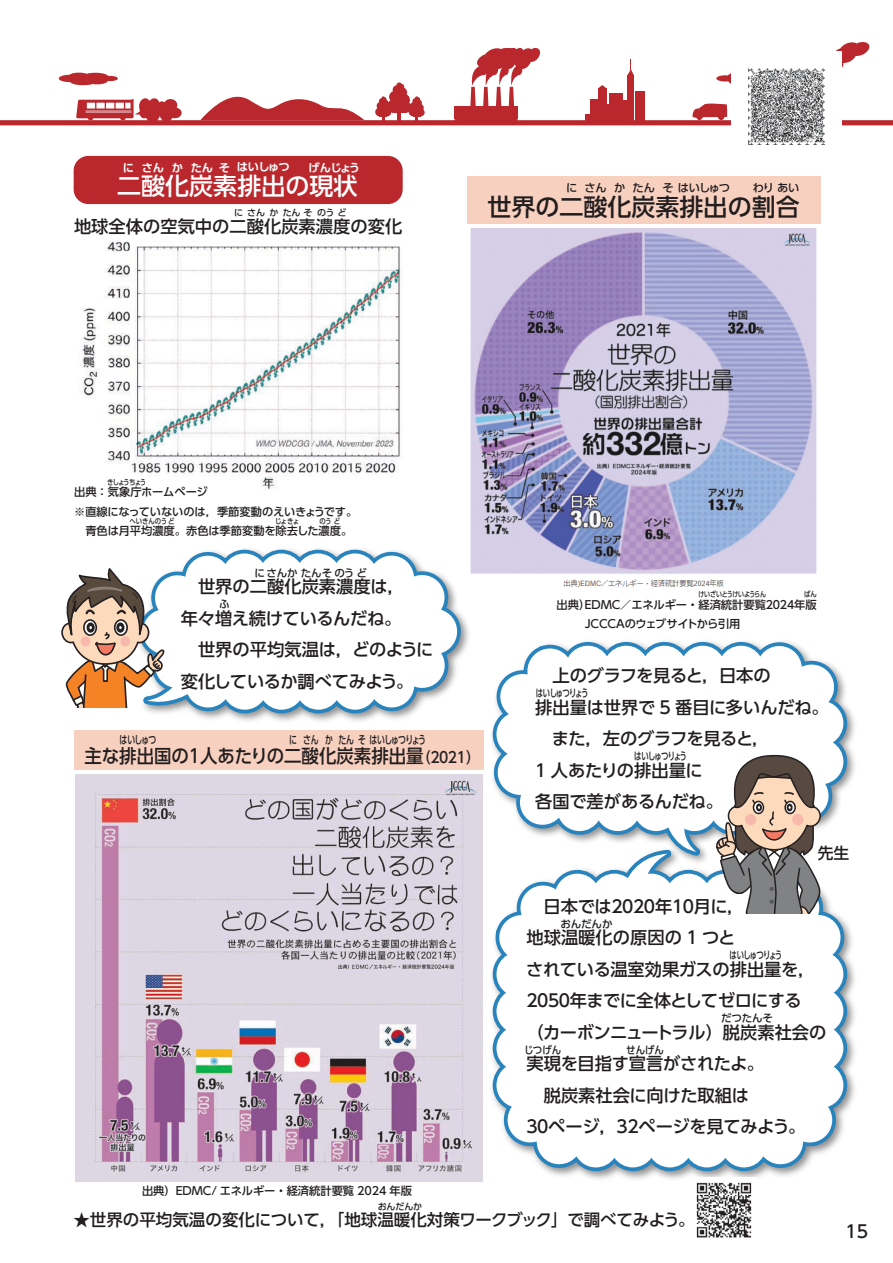
<style>
.page{position:relative;width:893px;height:1263px;background:#fff}
.page>*{position:absolute;margin:0;border:0;box-sizing:border-box;transform-origin:0 0}
.t1{font:500 24px "UD Shin Go Pr 6 N";color:#221e1f}
.t2{font:500 24px "UD Shin Go Pr 6 N";color:#fff}
.t3{font:500 18.75px "UD Shin Go Pr 6 N";color:#221e1f;scale:.93 1}
.t4{font:500 17.4px "UD Shin Go Pr 6 N";color:#221e1f}
.t5{font:500 17.25px/31.5px "UD Shin Go Pr 6 N";letter-spacing:-.01em;color:#221e1f}
.t6{font:500 16.5px "UD Shin Go Pr 6 N";color:#221e1f}
.t7{font:500 15.75px "UD Shin Go Pr 6 N";color:#221e1f}
.t8{font:500 11.25px/19.5px "UD Shin Go Pr 6 N";letter-spacing:-.01em;color:#221e1f}
.t9{font:500 11.25px/19.5px "UD Shin Go Pr 6 N";letter-spacing:-.08em;color:#221e1f}
.t10{font:500 11.25px "UD Shin Go Pr 6 N";letter-spacing:-.085em;color:#221e1f;scale:.7 1}
.t11{font:700 11.25px "UD Shin Go Pr 6 N De";letter-spacing:-.02em;color:#fff}
.t12{font:700 11.25px "UD Shin Go Pr 6 N De";letter-spacing:-.065em;color:#fff}
.t13{font:500 11.25px "UD Shin Go Pr 6 N";letter-spacing:-.01em;color:#221e1f;scale:.7 1}
.t14{font:500 10.5px "UD Shin Go Pr 6 N";letter-spacing:-.1em;color:#221e1f;scale:.7 1}
.t15{font:500 10.5px "UD Shin Go Pr 6 N";letter-spacing:-.045em;color:#221e1f}
.t16{font:500 10.5px "UD Shin Go Pr 6 N";letter-spacing:-.045em;color:#221e1f;scale:.9 1}
.t17{font:500 9px "UD Shin Go Pr 6 N";letter-spacing:-.01em;color:#221e1f}
.t18{font:500 7.5px "UD Shin Go Pr 6 N";letter-spacing:-.09em;color:#221e1f;scale:.85 1}
.t19{font:500 7.5px "UD Shin Go Pr 6 N";letter-spacing:-.04em;color:#221e1f;scale:.8 1}
.t20{font:500 7.5px "UD Shin Go Pr 6 N";letter-spacing:-.145em;color:#221e1f;scale:.85 1}
.s1{font-size:15px}
</style>
<div class="page">
<div style="left:0;top:120px;width:893px;height:5px;background:#ba272d"></div>
<svg style="left:200px;top:96px;width:164px;height:24px"></svg>
<svg style="left:412px;top:96px;width:8px;height:6px"></svg>
<div style="left:410px;top:102px;width:8px;height:8px;background:#ba272d;border-radius:50%"></div>
<div style="left:417px;top:109px;width:8px;height:7px;background:#ba272d;border-radius:50%"></div>
<div style="left:415px;top:100px;width:7px;height:6px;background:#ba272d;border-radius:50%"></div>
<div style="left:415px;top:104px;width:9px;height:8px;background:#ba272d;border-radius:50%"></div>
<div style="left:409px;top:108px;width:8px;height:8px;background:#ba272d;border-radius:50%"></div>
<svg style="left:413px;top:114px;width:8px;height:7px"></svg>
<hr style="left:397px;top:107px;width:4px;height:16px;background:#ba272d">
<div style="left:393px;top:85px;width:8px;height:9px;background:#ba272d;border-radius:50%"></div>
<svg style="left:396px;top:82px;width:8px;height:5px"></svg>
<div style="left:389px;top:91px;width:12px;height:12px;background:#ba272d;border-radius:50%"></div>
<div style="left:400px;top:101px;width:11px;height:12px;background:#ba272d;border-radius:50%"></div>
<div style="left:397px;top:87px;width:10px;height:10px;background:#ba272d;border-radius:50%"></div>
<div style="left:396px;top:93px;width:14px;height:14px;background:#ba272d;border-radius:50%"></div>
<div style="left:387px;top:100px;width:13px;height:13px;background:#ba272d;border-radius:50%"></div>
<div style="left:394px;top:107px;width:11px;height:6px;background:#ba272d"></div>
<div style="left:377px;top:102px;width:7px;height:8px;background:#ba272d;border-radius:50%"></div>
<div style="left:383px;top:109px;width:8px;height:7px;background:#ba272d;border-radius:50%"></div>
<svg style="left:379px;top:96px;width:9px;height:8px"></svg>
<div style="left:381px;top:104px;width:9px;height:8px;background:#ba272d;border-radius:50%"></div>
<div style="left:375px;top:108px;width:9px;height:8px;background:#ba272d;border-radius:50%"></div>
<svg style="left:380px;top:114px;width:7px;height:7px"></svg>
<div style="left:68px;top:73px;width:22px;height:7px;background:#ba272d;border-radius:50%"></div>
<div style="left:86px;top:77px;width:22px;height:7px;background:#ba272d;border-radius:50%"></div>
<div style="left:83px;top:73px;width:25px;height:7px;background:#ba272d;border-radius:50%"></div>
<div style="left:70px;top:78px;width:26px;height:7px;background:#ba272d;border-radius:50%"></div>
<div style="left:59px;top:75px;width:22px;height:7px;background:#ba272d;border-radius:50%"></div>
<div style="left:103px;top:76px;width:15px;height:5px;background:#ba272d;border-radius:50%"></div>
<div style="left:716px;top:75px;width:18px;height:7px;background:#ba272d;border-radius:50%"></div>
<svg style="left:836px;top:42px;width:34px;height:79px"></svg>
<div style="left:636px;top:91px;width:9px;height:32px;background:#ba272d"></div>
<div style="left:586px;top:114px;width:7px;height:9px;background:#ba272d"></div>
<svg style="left:590px;top:59px;width:46px;height:62px"></svg>
<svg style="left:76px;top:98px;width:106px;height:23px"></svg>
<div style="left:454px;top:107px;width:21px;height:12px;background:#ba272d"></div>
<svg style="left:455px;top:47px;width:86px;height:74px"></svg>
<svg style="left:692px;top:103px;width:35px;height:17px"></svg>
<svg style="left:492px;top:641px;width:359px;height:197px"></svg>
<svg style="left:496px;top:645px;width:347px;height:186px"></svg>
<img style="left:557px;top:965px;width:298px;height:214px">
<svg style="left:492px;top:869px;width:360px;height:306px"></svg>
<svg style="left:496px;top:873px;width:347px;height:294px"></svg>
<img style="left:206px;top:543px;width:265px;height:178px">
<svg style="left:146px;top:545px;width:319px;height:173px"></svg>
<svg style="left:144px;top:553px;width:313px;height:157px"></svg>
<img style="left:82px;top:241px;width:319px;height:249px">
<svg style="left:62px;top:568px;width:380px;height:140px"></svg>
<div style="left:467px;top:176px;width:353px;height:48px;background:#f7d0bf"></div>
<div style="left:74px;top:156px;width:329px;height:48px;background:#ba272d;border-radius:15px"></div>
<div style="left:74px;top:730px;width:409px;height:40px;background:#f7d0bf"></div>
<img style="left:471px;top:228px;width:346px;height:360px">
<img style="left:76px;top:774px;width:406px;height:407px">
<img style="left:692px;top:1178px;width:65px;height:60px">
<svg style="left:614px;top:753px;width:208px;height:161px"></svg>
<div style="left:731px;top:51px;width:111px;height:111px;background:#fff"></div>
<img style="left:748px;top:68px;width:77px;height:77px">
<p class="t11" style="left:123px;top:158px;width:168px">に さん か たん そはいしゅつ</p>
<p class="t12" style="left:309px;top:158px;width:53px">げんじょう</p>
<h1 class="t2" style="left:117px;top:167px;width:242px">二酸化炭素排出の現状</h1>
<p class="t17" style="left:234px;top:205px;width:114px">に さん か たん そ のう ど</p>
<p class="t5" style="left:74px;top:210px;width:330px">地球全体の空気中の二酸化炭素濃度の変化</p>
<p class="t8" style="left:566px;top:178px;width:165px">に さん か たん そはいしゅつ</p>
<p class="t8" style="left:753px;top:178px;width:48px">わり あい</p>
<h1 class="t1" style="left:487px;top:187px;width:314px">世界の二酸化炭素排出の割合</h1>
<p class="t20" style="left:107px;top:476px;width:47px">きしょうちょう</p>
<p class="t8" style="left:74px;top:482px;width:285px">出典：気象庁ホームページ<br>※直線になっていないのは，季節変動のえいきょうです。　青色は月平均濃度。赤色は季節変動を除去した濃度。</p>
<p class="t18" style="left:130px;top:515px;width:55px">へいきんのう ど</p>
<p class="t18" style="left:275px;top:515px;width:30px">じょ きょ</p>
<p class="t18" style="left:319px;top:515px;width:26px">のう ど</p>
<p class="t15" style="left:254px;top:564px;width:114px">に さんか たんそ のう ど</p>
<p class="t5" style="left:181px;top:570px;width:254px">　世界の二酸化炭素濃度は，<br>年々増え続けているんだね。<br>　世界の平均気温は，どのように変化しているか調べてみよう。</p>
<p class="t15" style="left:219px;top:596px;width:12px">ふ</p>
<p class="t13" style="left:120px;top:731px;width:54px">はいしゅつ</p>
<p class="t10" style="left:289px;top:731px;width:197px">に さん か たん そはいしゅつりょう</p>
<p class="t3" style="left:85px;top:740px;width:427px">主な排出国の１人あたりの二酸化炭素排出量<span class="s1">（２０２1）</span></p>
<p class="t8" style="left:142px;top:1181px;width:272px">出典）EDMC/ エネルギー・経済統計要覧 2024 年版</p>
<p class="t19" style="left:698px;top:588px;width:86px">けいざいとうけいようらん</p>
<p class="t18" style="left:804px;top:588px;width:16px">ばん</p>
<p class="t9" style="left:556px;top:595px;width:262px">出典）ＥＤＭＣ／エネルギー・経済統計要覧２０２４年版　　 ＪＣＣＣＡのウェブサイトから引用</p>
<p class="t5" style="left:535px;top:659px;width:295px">　上のグラフを見ると，日本の<br>排出量は世界で 5 番目に多いんだね。　また，左のグラフを見ると，<br>1 人あたりの排出量に<br>各国で差があるんだね。</p>
<p class="t14" style="left:536px;top:684px;width:77px">はいしゅつりょう</p>
<p class="t14" style="left:634px;top:747px;width:77px">はいしゅつりょう</p>
<p class="t7" style="left:818px;top:840px;width:33px">先生</p>
<p class="t5" style="left:523px;top:890px;width:305px">　日本では２０２０年１０月に，<br>地球温暖化の原因の 1 つと<br>されている温室効果ガスの排出量を，<br>２０５０年までに全体としてゼロにする<br>（カーボンニュートラル）脱炭素社会の実現を目指す宣言がされたよ。<br>　脱炭素社会に向けた取組は<br>３０ページ，３２ページを見てみよう。</p>
<p class="t15" style="left:560px;top:916px;width:54px">おんだんか</p>
<p class="t14" style="left:730px;top:946px;width:77px">はいしゅつりょう</p>
<p class="t15" style="left:721px;top:1009px;width:54px">だつたんそ</p>
<p class="t16" style="left:524px;top:1041px;width:43px">じつげん</p>
<p class="t16" style="left:626px;top:1041px;width:43px">せんげん</p>
<p class="t17" style="left:378px;top:1199px;width:46px">おんだんか</p>
<p class="t6" style="left:73px;top:1206px;width:623px">★世界の平均気温の変化について，「地球温暖化対策ワークブック」で調べてみよう。</p>
<p class="t4" style="left:845px;top:1217px;width:24px">15</p>
</div>
